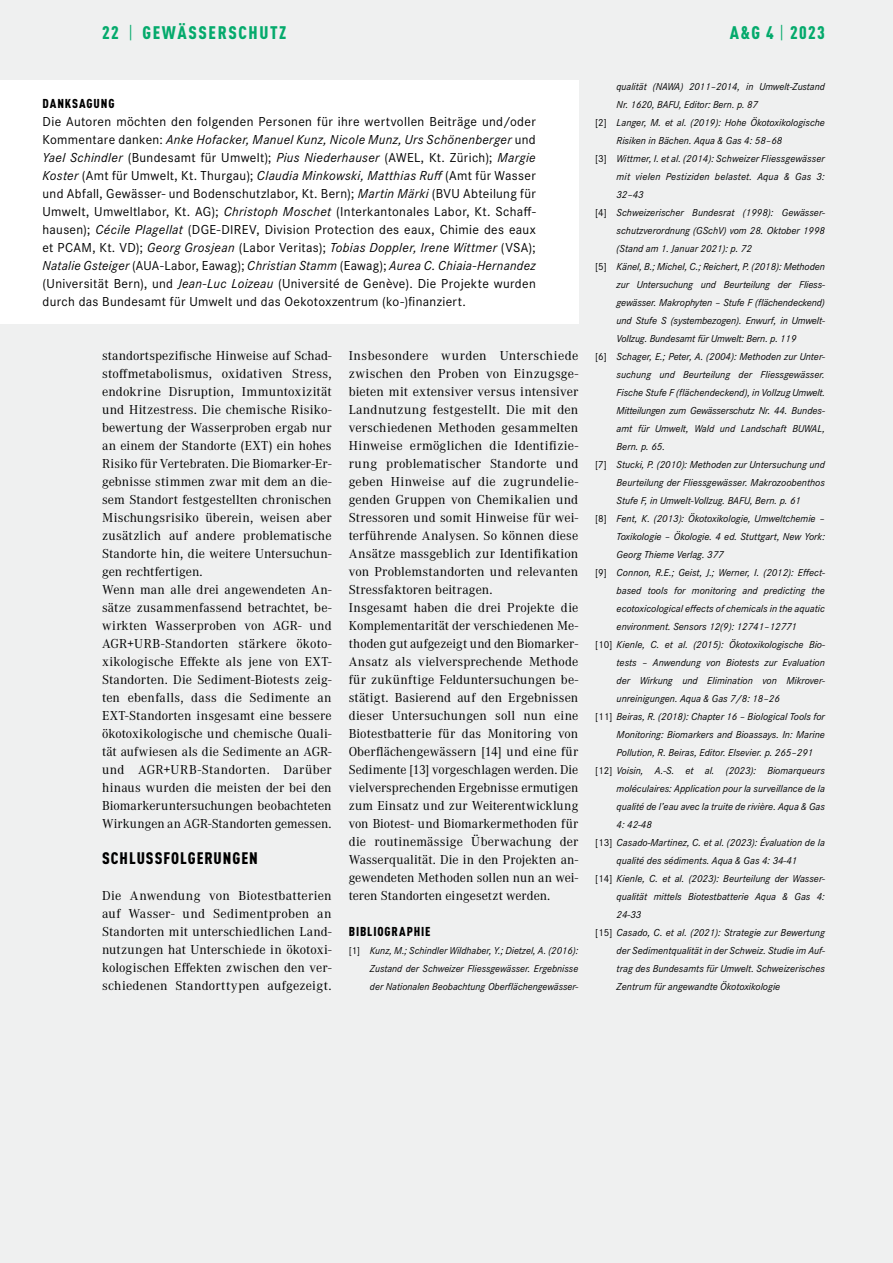
<style>
.page{position:relative;width:893px;height:1263px;background:#eff0f0}
.page>*{position:absolute;margin:0;border:0;box-sizing:border-box;transform-origin:0 0}
.t1{font:900 condensed 18px "DINOT";letter-spacing:.09em;color:#04aa6c}
.t2{font:900 condensed 16.5px "DINOT";letter-spacing:.06em;color:#000}
.t3{font:13.5px/18px "Corporate A";letter-spacing:.01em;color:#000}
.t4{font:13.5px/18px "Corporate S";letter-spacing:.025em;color:#000;text-align:justify}
.t5{font:900 condensed 12.75px "DINOT";letter-spacing:.07em;color:#000}
.t6{font:italic 10.5px/18px "Corporate S";color:#000;text-align:justify}
.t7{font:italic 10.5px "Corporate S";letter-spacing:-.02em;color:#000}
.t8{font:italic 10.5px "Corporate S";letter-spacing:.02em;color:#000}
.s1{font-weight:400}
.s2{font-style:italic}
.s3{font-style:normal}
</style>
<div class="page">
<div style="left:0;top:81px;width:578px;height:243px;background:#fff"></div>
<h1 class="t1" style="left:102px;top:22px;width:186px">22 <span class="s1">|</span> GEWÄSSERSCHUTZ</h1>
<p class="t5" style="left:43px;top:96px;width:73px">DANKSAGUNG</p>
<p class="t4" style="left:43px;top:112px;width:495px">Die Autoren möchten den folgenden Personen für ihre wertvollen Beiträge und/oder Kommentare danken: <span class="s2">Anke Hofacker, Manuel Kunz, Nicole Munz, Urs Schönenberger</span> und <span class="s2">Yael Schindler</span> (Bundesamt für Umwelt); <span class="s2">Pius Niederhauser</span> (AWEL, Kt. Zürich); <span class="s2">Margie Koster</span> (Amt für Umwelt, Kt. Thurgau); <span class="s2">Claudia Minkowski, Matthias Ruff</span> (Amt für Wasser und Abfall, Gewässer- und Bodenschutzlabor, Kt. Bern); <span class="s2">Martin Märki</span> (BVU Abteilung für Umwelt, Umweltlabor, Kt. AG); <span class="s2">Christoph Moschet</span> (Interkantonales Labor, Kt. Schaff&shy;hausen); <span class="s2">Cécile Plagellat</span> (DGE-DIREV, Division Protection des eaux, Chimie des eaux et PCAM, Kt. VD); <span class="s2">Georg Grosjean</span> (Labor Veritas); <span class="s2">Tobias Doppler, Irene Wittmer</span> (VSA); <span class="s2">Natalie Gsteiger</span> (AUA-Labor, Eawag); <span class="s2">Christian Stamm</span> (Eawag); <span class="s2">Aurea C. Chiaia-Hernandez </span>(Universität Bern), und <span class="s2">Jean-Luc Loizeau</span> (Université de Genève). Die Projekte wurden durch das Bundesamt für Umwelt und das Oekotoxzentrum (ko-)finanziert.</p>
<p class="t3" style="left:102px;top:346px;width:231px">standortspezifische Hinweise auf Schad&shy;stoffmetabolismus, oxidativen Stress, endokrine Disruption, Immuntoxizität und Hitzestress. Die chemische Risiko&shy;bewertung der Wasserproben ergab nur an einem der Standorte (EXT) ein hohes Risiko für Vertebraten. Die Biomarker-Er&shy;gebnisse stimmen zwar mit dem an die&shy;sem Standort festgestellten chronischen Mischungsrisiko überein, weisen aber zusätzlich auf andere problematische Standorte hin, die weitere Untersuchun&shy;gen rechtfertigen.<br>Wenn man alle drei angewendeten An&shy;sätze zusammenfassend betrachtet, be&shy;wirkten Wasserproben von AGR- und AGR+URB-Standorten stärkere ökoto&shy;xikologische Effekte als jene von EXT-Standorten. Die Sediment-Biotests zeig&shy;ten ebenfalls, dass die Sedimente an EXT-Standorten insgesamt eine bessere ökotoxikologische und chemische Quali&shy;tät aufwiesen als die Sedimente an AGR&shy;und AGR+URB-Standorten. Darüber hinaus wurden die meisten der bei den Biomarkeruntersuchungen beobachteten Wirkungen an AGR-Standorten gemessen.</p>
<p class="t2" style="left:102px;top:848px;width:157px">SCHLUSSFOLGERUNGEN</p>
<p class="t3" style="left:102px;top:886px;width:231px;text-align:justify">Die Anwendung von Biotestbatterien auf Wasser- und Sedimentproben an Standorten mit unterschiedlichen Land&shy;nutzungen hat Unterschiede in ökotoxi&shy;kologischen Effekten zwischen den ver&shy;schiedenen Standorttypen aufgezeigt.</p>
<p class="t3" style="left:349px;top:346px;width:231px">Insbesondere wurden Unterschiede zwischen den Proben von Einzugsge&shy;bieten mit extensiver versus intensiver Landnutzung festgestellt. Die mit den verschiedenen Methoden gesammelten Hinweise ermöglichen die Identifizie&shy;rung problematischer Standorte und geben Hinweise auf die zugrundelie&shy;genden Gruppen von Chemikalien und Stressoren und somit Hinweise für wei&shy;terführende Analysen. So können diese Ansätze massgeblich zur Identifikation von Problemstandorten und relevanten Stressfaktoren beitragen.<br>Insgesamt haben die drei Projekte die Komplementarität der verschiedenen Me&shy;thoden gut aufgezeigt und den Biomarker-Ansatz als vielversprechende Methode für zukünftige Felduntersuchungen be&shy;stätigt. Basierend auf den Ergebnissen dieser Untersuchungen soll nun eine Biotestbatterie für das Monitoring von Oberflächengewässern [14] und eine für Sedimente [13] vorgeschlagen werden. Die vielversprechenden Ergebnisse ermutigen zum Einsatz und zur Weiterentwicklung von Biotest- und Biomarkermethoden für die routinemässige Überwachung der Wasserqualität. Die in den Projekten an&shy;gewendeten Methoden sollen nun an wei&shy;teren Standorten eingesetzt werden.</p>
<p class="t5" style="left:349px;top:924px;width:83px">BIBLIOGRAPHIE</p>
<p class="t6" style="left:370px;top:941px;width:210px;text-indent:-21px"><span class="s3">[1]</span> Kunz, M.; Schindler Wildhaber, Y.; Dietzel, A. (2016):<br>Zustand der Schweizer Fliessgewässer. Ergebnisse der Nationalen Beobachtung Oberflächengewässer-</p>
<h1 class="t1" style="left:730px;top:22px;width:97px">A&amp;G 4 <span class="s1">|</span> 2023</h1>
<p class="t6" style="left:617px;top:77px;width:210px">qualität (NAWA) 2011–2014, in Umwelt-Zustand</p>
<p class="t6" style="left:617px;top:95px;width:143px">Nr. 1620, BAFU, Editor: Bern. p. 87</p>
<p class="t6" style="left:595px;top:113px;width:231px"><span class="s3">[2]</span> Langer, M. et al. (2019): Hohe Ökotoxikologische</p>
<p class="t6" style="left:617px;top:131px;width:167px">Risiken in Bächen. Aqua &amp; Gas 4: 58–68</p>
<p class="t6" style="left:595px;top:149px;width:231px"><span class="s3">[3]</span> Wittmer, I. et al. (2014): Schweizer Fliessgewässer</p>
<p class="t8" style="left:617px;top:169px;width:210px">mit vielen Pestiziden belastet. Aqua &amp; Gas 3:</p>
<p class="t6" style="left:617px;top:185px;width:28px">32–43</p>
<p class="t6" style="left:595px;top:203px;width:231px"><span class="s3">[4]</span> Schweizerischer Bundesrat (1998): Gewässer-</p>
<p class="t6" style="left:617px;top:221px;width:210px">schutzverordnung (GSchV) vom 28. Oktober 1998</p>
<p class="t6" style="left:617px;top:239px;width:137px">(Stand am 1. Januar 2021): p. 72</p>
<p class="t6" style="left:595px;top:257px;width:231px"><span class="s3">[5]</span> Känel, B.; Michel, C.; Reichert, P. (2018): Methoden</p>
<p class="t6" style="left:617px;top:275px;width:210px">zur Untersuchung und Beurteilung der Fliess-</p>
<p class="t6" style="left:617px;top:293px;width:210px">gewässer. Makrophyten – Stufe F (flächendeckend)</p>
<p class="t6" style="left:617px;top:311px;width:210px">und Stufe S (systembezogen). Enwurf, in Umwelt-</p>
<p class="t6" style="left:617px;top:329px;width:181px">Vollzug. Bundesamt für Umwelt: Bern. p. 119</p>
<p class="t6" style="left:595px;top:347px;width:231px"><span class="s3">[6]</span> Schager, E.; Peter, A. (2004): Methoden zur Unter-</p>
<p class="t6" style="left:617px;top:365px;width:210px">suchung und Beurteilung der Fliessgewässer.</p>
<p class="t6" style="left:617px;top:383px;width:210px">Fische Stufe F (flächendeckend), in Vollzug Umwelt.</p>
<p class="t7" style="left:617px;top:403px;width:210px">Mitteilungen zum Gewässerschutz Nr. 44. Bundes-</p>
<p class="t6" style="left:617px;top:419px;width:210px">amt für Umwelt, Wald und Landschaft BUWAL,</p>
<p class="t6" style="left:617px;top:437px;width:50px">Bern. p. 65.</p>
<p class="t6" style="left:595px;top:455px;width:231px"><span class="s3">[7]</span> Stucki, P. (2010): Methoden zur Untersuchung und</p>
<p class="t6" style="left:617px;top:473px;width:210px">Beurteilung der Fliessgewässer. Makrozoobenthos</p>
<p class="t6" style="left:617px;top:491px;width:186px">Stufe F, in Umwelt-Vollzug. BAFU, Bern. p. 61</p>
<p class="t6" style="left:595px;top:509px;width:231px"><span class="s3">[8]</span> Fent, K. (2013): Ökotoxikologie, Umweltchemie –</p>
<p class="t6" style="left:617px;top:527px;width:210px">Toxikologie – Ökologie. 4 ed. Stuttgart, New York:</p>
<p class="t6" style="left:617px;top:545px;width:109px">Georg Thieme Verlag. 377</p>
<p class="t6" style="left:595px;top:563px;width:231px"><span class="s3">[9]</span> Connon, R.E.; Geist, J.; Werner, I. (2012): Effect-</p>
<p class="t6" style="left:617px;top:581px;width:210px">based tools for monitoring and predicting the</p>
<p class="t6" style="left:617px;top:599px;width:210px">ecotoxicological effects of chemicals in the aquatic</p>
<p class="t6" style="left:617px;top:617px;width:182px">environment. Sensors 12(9): 12741–12771</p>
<p class="t6" style="left:595px;top:635px;width:231px"><span class="s3">[10]</span> Kienle, C. et al. (2015): Ökotoxikologische Bio-</p>
<p class="t6" style="left:617px;top:653px;width:210px">tests – Anwendung von Biotests zur Evaluation</p>
<p class="t6" style="left:617px;top:671px;width:210px">der Wirkung und Elimination von Mikrover-</p>
<p class="t6" style="left:617px;top:689px;width:165px">unreinigungen. Aqua &amp; Gas 7/8: 18–26</p>
<p class="t6" style="left:595px;top:707px;width:231px"><span class="s3">[11]</span> Beiras, R. (2018): Chapter 16 – Biological Tools for</p>
<p class="t6" style="left:617px;top:725px;width:210px">Monitoring: Biomarkers and Bioassays. In: Marine</p>
<p class="t6" style="left:617px;top:743px;width:198px">Pollution, R. Beiras, Editor. Elsevier. p. 265–291</p>
<p class="t6" style="left:595px;top:761px;width:231px"><span class="s3">[12]</span> Voisin, A.-S. et al. (2023): Biomarqueurs</p>
<p class="t6" style="left:617px;top:779px;width:210px">moléculaires: Application pour la surveillance de la</p>
<p class="t6" style="left:617px;top:797px;width:210px">qualité de l’eau avec la truite de rivière. Aqua &amp; Gas</p>
<p class="t6" style="left:617px;top:815px;width:37px">4: 42-48</p>
<p class="t6" style="left:595px;top:833px;width:231px"><span class="s3">[13]</span> Casado-Martinez, C. et al. (2023): Évaluation de la</p>
<p class="t6" style="left:617px;top:851px;width:182px">qualité des sédiments. Aqua &amp; Gas 4: 34-41</p>
<p class="t6" style="left:595px;top:869px;width:231px"><span class="s3">[14]</span> Kienle, C. et al. (2023): Beurteilung der Wasser-</p>
<p class="t6" style="left:617px;top:887px;width:210px">qualität mittels Biotestbatterie Aqua &amp; Gas 4:</p>
<p class="t6" style="left:617px;top:905px;width:26px">24-33</p>
<p class="t6" style="left:595px;top:923px;width:231px"><span class="s3">[15]</span> Casado, C. et al. (2021): Strategie zur Bewertung</p>
<p class="t6" style="left:617px;top:941px;width:210px">der Sedimentqualität in der Schweiz. Studie im Auf-</p>
<p class="t6" style="left:617px;top:959px;width:210px">trag des Bundesamts für Umwelt. Schweizerisches</p>
<p class="t6" style="left:617px;top:977px;width:165px">Zentrum für angewandte Ökotoxikologie</p>
</div>
